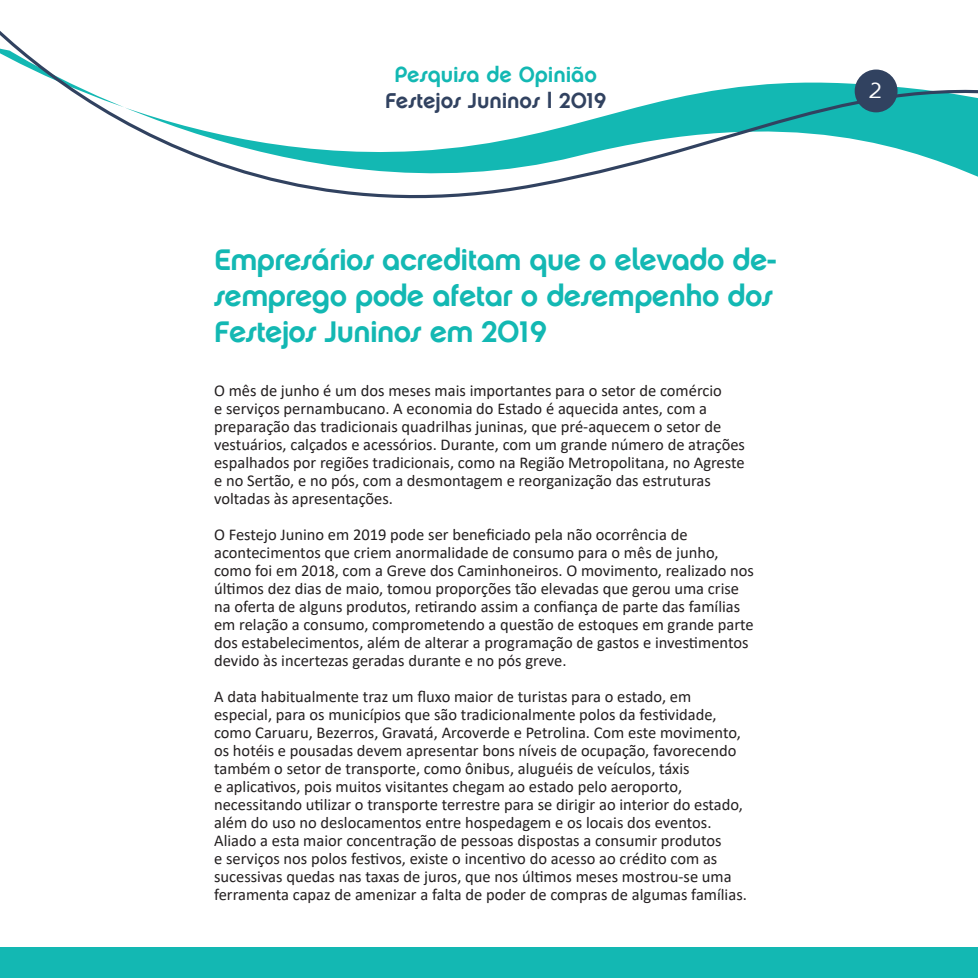
<style>
.page{position:relative;width:978px;height:978px;background:#fff}
.page>*{position:absolute;margin:0;border:0;box-sizing:border-box;transform-origin:0 0}
.corpoParagrafo{font:30px/36px "Chalet New York Nineteen Seventy";letter-spacing:-.02em;color:#13b8b3}
.t1{font:21.6px "Chalet New York Nineteen Seventy";letter-spacing:-.005em;color:#314260}
.t2{font:21.6px "Chalet New York Nineteen Seventy";letter-spacing:-.005em;color:#13b8b3}
.t3{font:21.6px "Comercio Sans";color:#fff}
.corpoParagrafo-2{font:16.5px/18px "Calibri";color:#231f20}
</style>
<div class="page">
<div style="left:0;top:947px;width:978px;height:31px;background:#13b8b3"></div>
<svg style="left:0;top:31px;width:978px;height:168px"></svg>
<div style="left:855px;top:70px;width:43px;height:42px;background:#314260;border-radius:50%"></div>
<h2 class="t2" style="left:394px;top:61px;width:204px">Pesquisa de Opinião</h2>
<h2 class="t1" style="left:385px;top:87px;width:223px">Festejos Juninos | 2019</h2>
<p class="corpoParagrafo" style="left:214px;top:241px;width:564px">Empresários acreditam que o elevado de&shy;semprego pode afetar o desempenho dos<br>Festejos Juninos em 2019</p>
<p class="corpoParagrafo-2" style="left:214px;top:381px;width:532px">O mês de junho é um dos meses mais importantes para o setor de comércio<br>e serviços pernambucano. A economia do Estado é aquecida antes, com a preparação das tradicionais quadrilhas juninas, que pré-aquecem o setor de vestuários, calçados e acessórios. Durante, com um grande número de atrações espalhados por regiões tradicionais, como na Região Metropolitana, no Agreste e no Sertão, e no pós, com a desmontagem e reorganização das estruturas voltadas às apresentações.</p>
<p class="corpoParagrafo-2" style="left:214px;top:525px;width:541px">O Festejo Junino em 2019 pode ser beneficiado pela não ocorrência de acontecimentos que criem anormalidade de consumo para o mês de junho, como foi em 2018, com a Greve dos Caminhoneiros. O movimento, realizado nos últimos dez dias de maio, tomou proporções tão elevadas que gerou uma crise na oferta de alguns produtos, retirando assim a confiança de parte das famílias em relação a consumo, comprometendo a questão de estoques em grande parte dos estabelecimentos, além de alterar a programação de gastos e investimentos devido às incertezas geradas durante e no pós greve.</p>
<p class="corpoParagrafo-2" style="left:214px;top:687px;width:534px">A data habitualmente traz um fluxo maior de turistas para o estado, em especial, para os municípios que são tradicionalmente polos da festividade, como Caruaru, Bezerros, Gravatá, Arcoverde e Petrolina. Com este movimento, os hotéis e pousadas devem apresentar bons níveis de ocupação, favorecendo também o setor de transporte, como ônibus, aluguéis de veículos, táxis<br>e aplicativos, pois muitos visitantes chegam ao estado pelo aeroporto, necessitando utilizar o transporte terrestre para se dirigir ao interior do estado, além do uso no deslocamentos entre hospedagem e os locais dos eventos.<br>Aliado a esta maior concentração de pessoas dispostas a consumir produtos<br>e serviços nos polos festivos, existe o incentivo do acesso ao crédito com as sucessivas quedas nas taxas de juros, que nos últimos meses mostrou-se uma ferramenta capaz de amenizar a falta de poder de compras de algumas famílias.</p>
<h2 class="t3" style="left:868px;top:79px;width:16px">2</h2>
</div>
